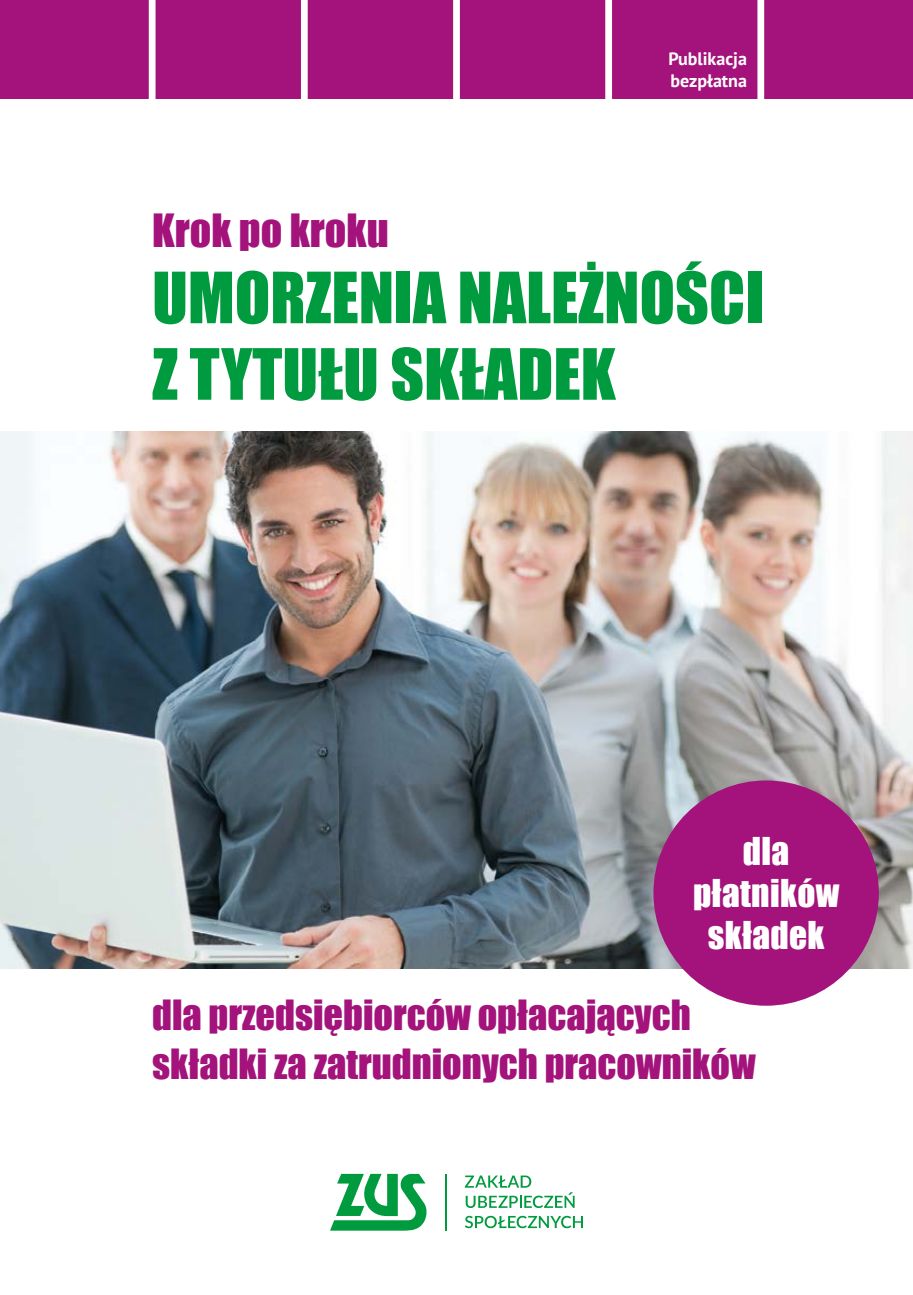
<style>
.page{position:relative;width:913px;height:1295px;background:#fff}
.page>*{position:absolute;margin:0;border:0;box-sizing:border-box;transform-origin:0 0}
.t1{font:65.25px/76.5px "Impact";color:#009b3e}
.t2{font:42.07px "Impact";color:#a3137b}
.t3{font:38.25px/49.5px "Impact";color:#a3137b}
.t4{font:35.32px/42.3px "Impact";letter-spacing:.01em;color:#fff;text-align:center}
.t5{font:700 18px/21.6px "PT Sans";color:#fff}
</style>
<div class="page">
<img style="left:0;top:432px;width:912px;height:536px">
<div style="left:653px;top:780px;width:225px;height:226px;background:#a3137b;border-radius:50%"></div>
<div style="left:0;top:0;width:912px;height:98px;background:#a3137b"></div>
<div style="left:149px;top:0;width:6px;height:103px;background:#fff"></div>
<div style="left:301px;top:0;width:6px;height:103px;background:#fff"></div>
<div style="left:453px;top:0;width:6px;height:103px;background:#fff"></div>
<div style="left:605px;top:0;width:6px;height:103px;background:#fff"></div>
<div style="left:757px;top:0;width:6px;height:103px;background:#fff"></div>
<svg style="left:464px;top:1175px;width:110px;height:33px"></svg>
<svg style="left:465px;top:1216px;width:117px;height:12px"></svg>
<svg style="left:330px;top:1174px;width:97px;height:56px"></svg>
<hr style="left:445px;top:1174px;width:1px;height:56px;background:#009b3e">
<p class="t5" style="left:668px;top:48px;width:80px">Publikacja bezpłatna</p>
<p class="t2" style="left:152px;top:198px;width:238px">Krok po kroku</p>
<h1 class="t1" style="left:152px;top:258px;width:613px">UMORZENIA NALEŻNOŚCI<br>Z TYTUŁU SKŁADEK</h1>
<p class="t4" style="left:692px;top:829px;width:148px">dla płatników składek</p>
<p class="t3" style="left:152px;top:989px;width:604px">dla przedsiębiorców opłacających składki za zatrudnionych pracowników</p>
</div>
